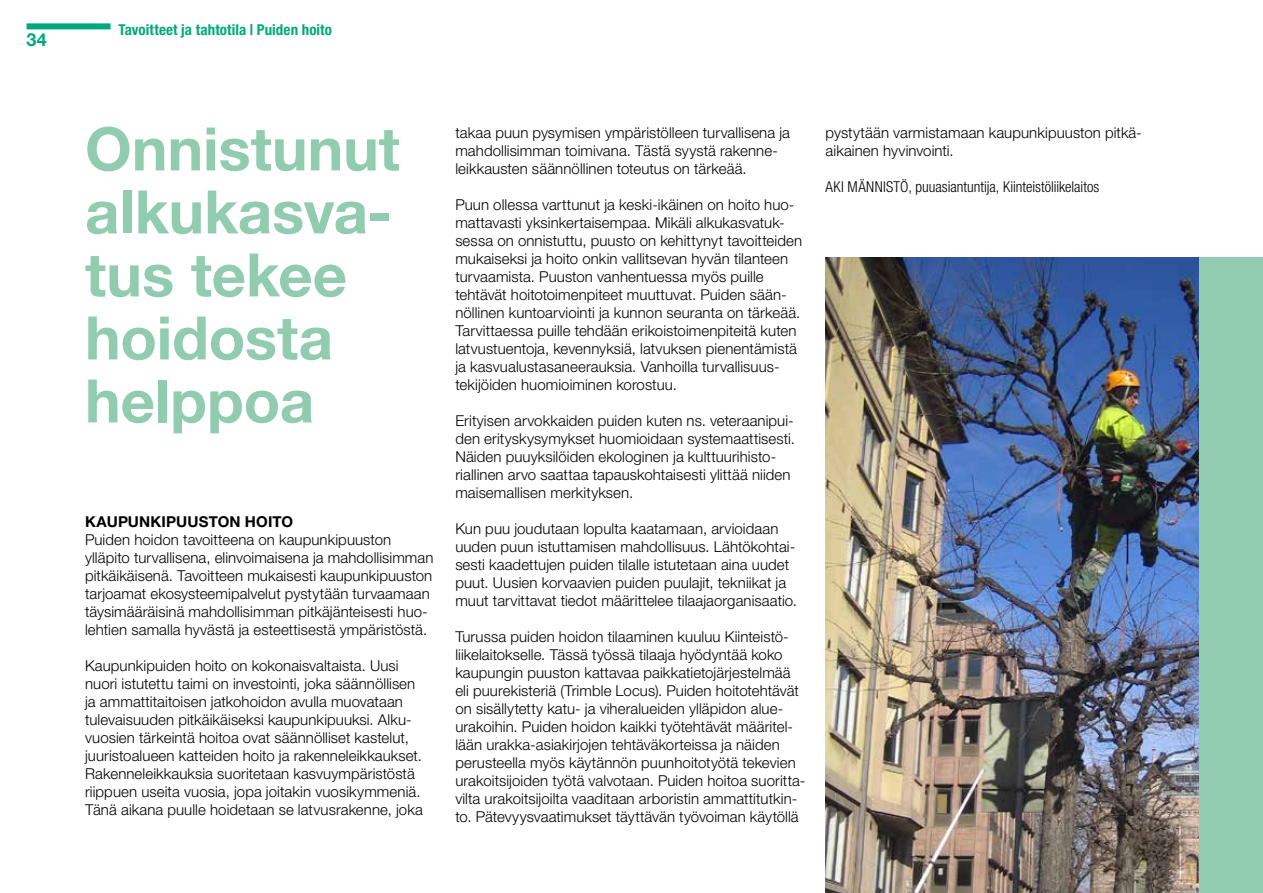
<style>
.page{position:relative;width:1263px;height:893px;background:#fff}
.page>*{position:absolute;margin:0;border:0;box-sizing:border-box;transform-origin:0 0}
.t1{font:700 60px/63px "Helvetica Neue LT Std";color:#92ccb0}
.t2{font:700 18px "Helvetica Neue LT Std";color:#00a97a}
.t3{font:300 15px/18px "Helvetica Neue LT Std";letter-spacing:.005em;color:#000}
.t4{font:300 condensed 15px "Helvetica Neue LT Std";color:#000}
.t5{font:700 condensed 15px "Helvetica Neue LT Std";letter-spacing:.005em;color:#00a97a}
.t6{font:700 15px "Helvetica Neue LT Std";letter-spacing:.01em;color:#000}
</style>
<div class="page">
<div style="left:27px;top:23px;width:84px;height:6px;background:#00a97a"></div>
<img style="left:826px;top:257px;width:373px;height:636px">
<div style="left:1199px;top:257px;width:64px;height:636px;background:#92ccb0"></div>
<p class="t2" style="left:27px;top:28px;width:22px">34</p>
<p class="t5" style="left:118px;top:20px;width:215px">Tavoitteet ja tahtotila | Puiden hoito</p>
<h1 class="t1" style="left:85px;top:116px;width:316px">Onnistunut alkukasva&shy;tus tekee hoidosta helppoa</h1>
<p class="t3" style="left:826px;top:124px;width:316px">pystytään varmistamaan kaupunkipuuston pitkä&shy;aikainen hyvinvointi.</p>
<p class="t3" style="left:455px;top:124px;width:336px">takaa puun pysymisen ympäristölleen turvallisena ja mahdollisimman toimivana. Tästä syystä rakenne&shy;leikkausten säännöllinen toteutus on tärkeää.</p>
<p class="t3" style="left:455px;top:196px;width:348px">Puun ollessa varttunut ja keski-ikäinen on hoito huo&shy;mattavasti yksinkertaisempaa. Mikäli alkukasvatuk&shy;sessa on onnistuttu, puusto on kehittynyt tavoitteiden mukaiseksi ja hoito onkin vallitsevan hyvän tilanteen turvaamista. Puuston vanhentuessa myös puille tehtävät hoitotoimenpiteet muuttuvat. Puiden sään&shy;nöllinen kuntoarviointi ja kunnon seuranta on tärkeää.<br>Tarvittaessa puille tehdään erikoistoimenpiteitä kuten latvustuentoja, kevennyksiä, latvuksen pienentämistä ja kasvualustasaneerauksia. Vanhoilla turvallisuus&shy;tekijöiden huomioiminen korostuu.</p>
<p class="t3" style="left:455px;top:412px;width:341px">Erityisen arvokkaiden puiden kuten ns. veteraanipui&shy;den erityskysymykset huomioidaan systemaattisesti.<br>Näiden puuyksilöiden ekologinen ja kulttuurihisto&shy;riallinen arvo saattaa tapauskohtaisesti ylittää niiden maisemallisen merkityksen.</p>
<p class="t3" style="left:455px;top:520px;width:343px">Kun puu joudutaan lopulta kaatamaan, arvioidaan uuden puun istuttamisen mahdollisuus. Lähtökohtai&shy;sesti kaadettujen puiden tilalle istutetaan aina uudet puut. Uusien korvaavien puiden puulajit, tekniikat ja muut tarvittavat tiedot määrittelee tilaajaorganisaatio.</p>
<p class="t3" style="left:455px;top:628px;width:352px">Turussa puiden hoidon tilaaminen kuuluu Kiinteistö&shy;liikelaitokselle. Tässä työssä tilaaja hyödyntää koko kaupungin puuston kattavaa paikkatietojärjestelmää eli puurekisteriä (Trimble Locus). Puiden hoitotehtävät on sisällytetty katu- ja viheralueiden ylläpidon alue&shy;urakoihin. Puiden hoidon kaikki työtehtävät määritel&shy;lään urakka-asiakirjojen tehtäväkorteissa ja näiden perusteella myös käytännön puunhoitotyötä tekevien urakoitsijoiden työtä valvotaan. Puiden hoitoa suoritta&shy;vilta urakoitsijoilta vaaditaan arboristin ammattitutkin&shy;to. Pätevyysvaatimukset täyttävän työvoiman käytöllä</p>
<p class="t4" style="left:826px;top:178px;width:275px">AKI MÄNNISTÖ, puuasiantuntija, Kiinteistöliikelaitos</p>
<p class="t6" style="left:85px;top:513px;width:210px">KAUPUNKIPUUSTON HOITO</p>
<p class="t3" style="left:85px;top:531px;width:350px">Puiden hoidon tavoitteena on kaupunkipuuston ylläpito turvallisena, elinvoimaisena ja mahdollisimman pitkäikäisenä. Tavoitteen mukaisesti kaupunkipuuston tarjoamat ekosysteemipalvelut pystytään turvaamaan täysimääräisinä mahdollisimman pitkäjänteisesti huo&shy;lehtien samalla hyvästä ja esteettisestä ympäristöstä.</p>
<p class="t3" style="left:85px;top:657px;width:339px">Kaupunkipuiden hoito on kokonaisvaltaista. Uusi nuori istutettu taimi on investointi, joka säännöllisen ja ammattitaitoisen jatkohoidon avulla muovataan tulevaisuuden pitkäikäiseksi kaupunkipuuksi. Alku&shy;vuosien tärkeintä hoitoa ovat säännölliset kastelut, juuristoalueen katteiden hoito ja rakenneleikkaukset.<br>Rakenneleikkauksia suoritetaan kasvuympäristöstä riippuen useita vuosia, jopa joitakin vuosikymmeniä.<br>Tänä aikana puulle hoidetaan se latvusrakenne, joka</p>
</div>
